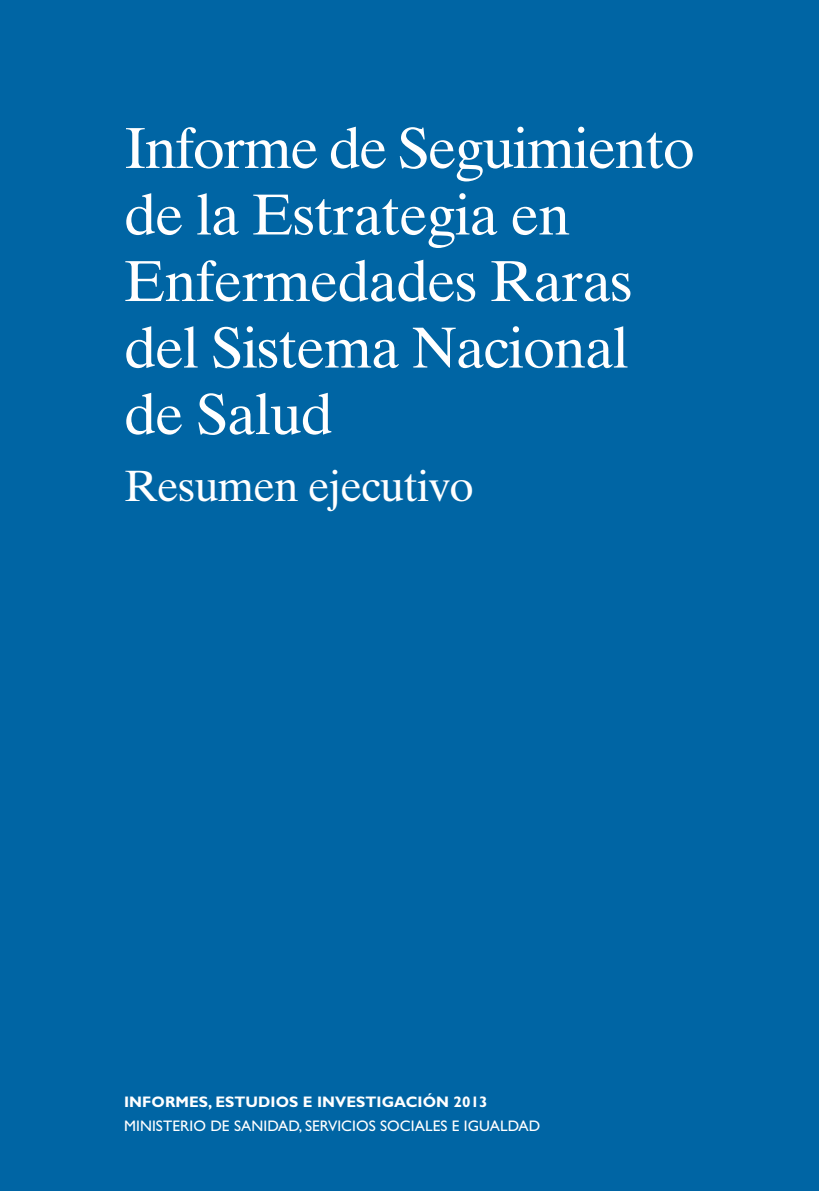
<style>
.page{position:relative;width:819px;height:1191px;background:#0065a4}
.page>*{position:absolute;margin:0;border:0;box-sizing:border-box;transform-origin:0 0}
.t1{font:57.75px/66.5px "Times Ten";letter-spacing:-.02em;color:#fff}
.t2{font:43.75px "Times Ten";letter-spacing:-.02em;color:#fff}
.t3{font:15.4px "Gill Sans";letter-spacing:.005em;color:#fff}
.t4{font:700 15.4px "Gill Sans";letter-spacing:.005em;color:#fff}
</style>
<div class="page">
<p class="t1" style="left:124px;top:115px;width:572px">Informe de Seguimiento de la Estrategia en<br>Enfermedades Raras del Sistema Nacional de Salud</p>
<p class="t2" style="left:124px;top:459px;width:351px">Resumen ejecutivo</p>
<p class="t4" style="left:124px;top:1092px;width:365px">INFORMES, ESTUDIOS E INVESTIGACIÓN 2013</p>
<p class="t3" style="left:124px;top:1117px;width:417px">MINISTERIO DE SANIDAD, SERVICIOS SOCIALES E IGUALDAD</p>
</div>
